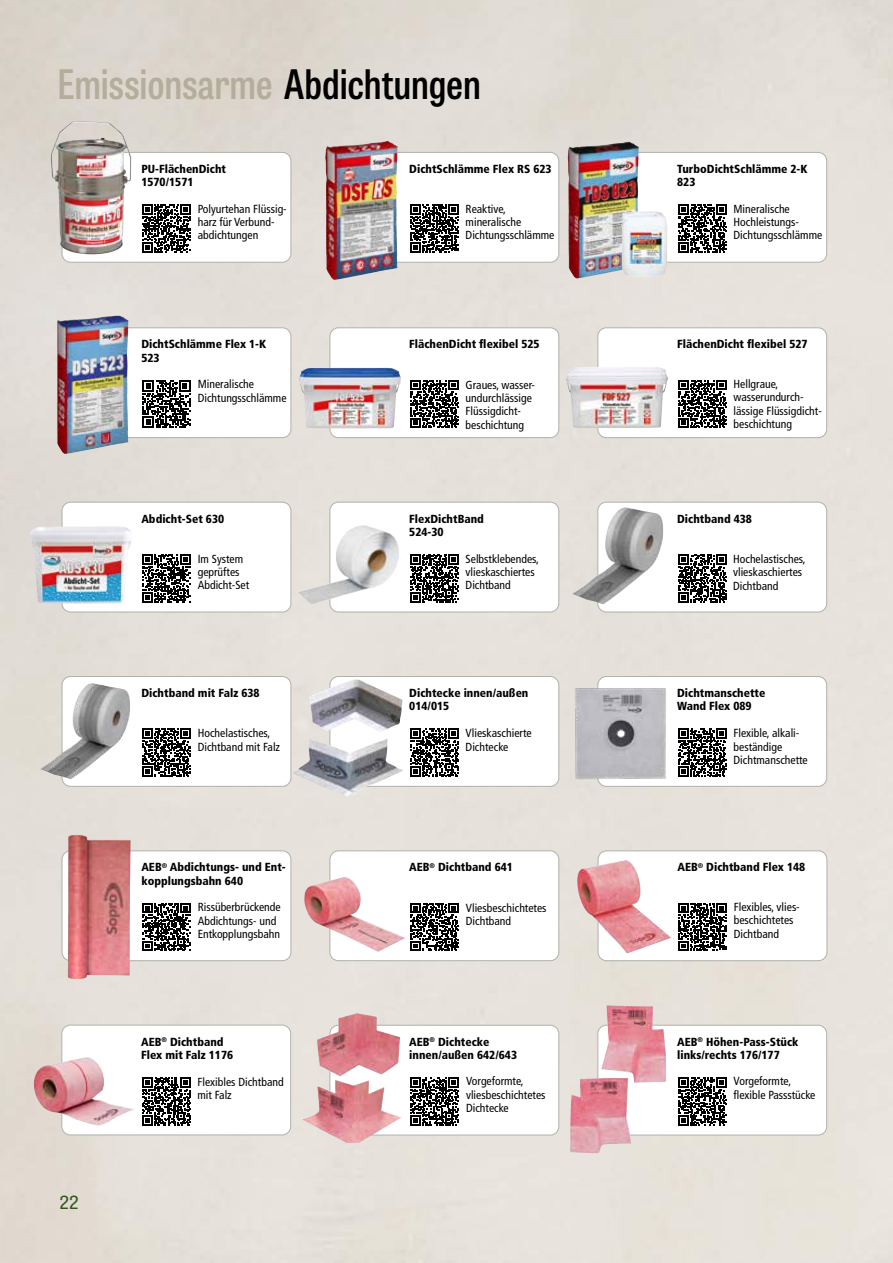
<style>
.page{position:relative;width:893px;height:1263px;background:#fff}
.page>*{position:absolute;margin:0;border:0;box-sizing:border-box;transform-origin:0 0}
.t1{font:600 40.5px "Tablet Gothic Condensed";color:#b5ad9c}
.t2{font:18px "Tablet Gothic";color:#30561a}
.t3{font:condensed 11.7px/13.4px "Frutiger LT Pro";color:#000}
.t4{font:900 condensed 11.7px/13.4px "Frutiger LT Pro";color:#000}
.s1{color:#000}
</style>
<div class="page">
<img style="left:0;top:0;width:893px;height:1263px">
<div style="left:62px;top:152px;width:229px;height:110px;background:#fff;border-radius:9px"></div>
<div style="left:62px;top:152px;width:229px;height:111px;border:1px solid #b1b1ab;border-radius:9px"></div>
<div style="left:62px;top:328px;width:229px;height:110px;background:#fff;border-radius:9px"></div>
<div style="left:62px;top:327px;width:229px;height:111px;border:1px solid #b1b1ab;border-radius:9px"></div>
<div style="left:62px;top:502px;width:229px;height:110px;background:#fff;border-radius:9px"></div>
<div style="left:62px;top:502px;width:229px;height:110px;border:1px solid #b1b1ab;border-radius:9px"></div>
<div style="left:62px;top:676px;width:229px;height:110px;background:#fff;border-radius:9px"></div>
<div style="left:62px;top:676px;width:229px;height:111px;border:1px solid #b1b1ab;border-radius:9px"></div>
<svg style="left:62px;top:851px;width:229px;height:110px"></svg>
<div style="left:62px;top:850px;width:229px;height:111px;border:1px solid #b1b1ab;border-radius:9px"></div>
<div style="left:598px;top:851px;width:229px;height:110px;background:#fff;border-radius:9px"></div>
<div style="left:598px;top:850px;width:229px;height:111px;border:1px solid #b1b1ab;border-radius:9px"></div>
<div style="left:330px;top:152px;width:229px;height:110px;background:#fff;border-radius:9px"></div>
<div style="left:330px;top:152px;width:229px;height:111px;border:1px solid #b1b1ab;border-radius:9px"></div>
<div style="left:330px;top:328px;width:229px;height:110px;background:#fff;border-radius:9px"></div>
<div style="left:330px;top:327px;width:229px;height:111px;border:1px solid #b1b1ab;border-radius:9px"></div>
<div style="left:330px;top:502px;width:229px;height:110px;background:#fff;border-radius:9px"></div>
<div style="left:330px;top:502px;width:229px;height:110px;border:1px solid #b1b1ab;border-radius:9px"></div>
<div style="left:330px;top:676px;width:229px;height:110px;background:#fff;border-radius:9px"></div>
<div style="left:330px;top:676px;width:229px;height:111px;border:1px solid #b1b1ab;border-radius:9px"></div>
<div style="left:330px;top:851px;width:229px;height:110px;background:#fff;border-radius:9px"></div>
<div style="left:330px;top:850px;width:229px;height:111px;border:1px solid #b1b1ab;border-radius:9px"></div>
<div style="left:330px;top:1025px;width:229px;height:110px;background:#fff;border-radius:9px"></div>
<div style="left:330px;top:1025px;width:229px;height:110px;border:1px solid #b1b1ab;border-radius:9px"></div>
<div style="left:598px;top:152px;width:229px;height:110px;background:#fff;border-radius:9px"></div>
<div style="left:597px;top:152px;width:230px;height:111px;border:1px solid #b1b1ab;border-radius:9px"></div>
<div style="left:598px;top:328px;width:229px;height:110px;background:#fff;border-radius:9px"></div>
<div style="left:597px;top:327px;width:230px;height:111px;border:1px solid #b1b1ab;border-radius:9px"></div>
<div style="left:598px;top:502px;width:229px;height:110px;background:#fff;border-radius:9px"></div>
<div style="left:597px;top:502px;width:230px;height:110px;border:1px solid #b1b1ab;border-radius:9px"></div>
<div style="left:598px;top:676px;width:229px;height:110px;background:#fff;border-radius:9px"></div>
<div style="left:597px;top:676px;width:230px;height:111px;border:1px solid #b1b1ab;border-radius:9px"></div>
<div style="left:62px;top:1025px;width:229px;height:110px;background:#fff;border-radius:9px"></div>
<div style="left:61px;top:1025px;width:230px;height:110px;border:1px solid #b1b1ab;border-radius:9px"></div>
<div style="left:598px;top:1025px;width:229px;height:110px;background:#fff;border-radius:9px"></div>
<div style="left:597px;top:1025px;width:230px;height:110px;border:1px solid #b1b1ab;border-radius:9px"></div>
<svg style="left:68px;top:835px;width:2px;height:14px"></svg>
<img style="left:576px;top:860px;width:95px;height:94px">
<img style="left:304px;top:877px;width:101px;height:75px">
<img style="left:34px;top:1057px;width:101px;height:68px">
<div style="left:141px;top:901px;width:51px;height:51px;background:#fff"></div>
<svg style="left:142px;top:903px;width:49px;height:48px"></svg>
<svg style="left:678px;top:903px;width:49px;height:48px"></svg>
<svg style="left:458px;top:903px;width:1px;height:45px"></svg>
<svg style="left:410px;top:903px;width:48px;height:48px"></svg>
<svg style="left:410px;top:1077px;width:49px;height:49px"></svg>
<svg style="left:410px;top:1077px;width:48px;height:48px"></svg>
<svg style="left:142px;top:1077px;width:49px;height:49px"></svg>
<svg style="left:142px;top:1077px;width:48px;height:48px"></svg>
<svg style="left:678px;top:1077px;width:49px;height:49px"></svg>
<svg style="left:678px;top:1077px;width:48px;height:48px"></svg>
<img style="left:30px;top:526px;width:101px;height:77px">
<img style="left:40px;top:683px;width:90px;height:96px">
<img style="left:297px;top:525px;width:102px;height:80px">
<img style="left:572px;top:507px;width:91px;height:97px">
<img style="left:574px;top:687px;width:92px;height:93px">
<svg style="left:142px;top:602px;width:49px;height:1px"></svg>
<svg style="left:142px;top:554px;width:49px;height:48px"></svg>
<svg style="left:142px;top:728px;width:49px;height:1px"></svg>
<svg style="left:142px;top:729px;width:49px;height:48px"></svg>
<svg style="left:410px;top:554px;width:49px;height:49px"></svg>
<svg style="left:410px;top:554px;width:48px;height:48px"></svg>
<svg style="left:410px;top:728px;width:49px;height:46px"></svg>
<svg style="left:410px;top:729px;width:48px;height:48px"></svg>
<svg style="left:678px;top:554px;width:49px;height:49px"></svg>
<svg style="left:678px;top:554px;width:48px;height:48px"></svg>
<svg style="left:678px;top:728px;width:49px;height:42px"></svg>
<svg style="left:678px;top:729px;width:48px;height:48px"></svg>
<img style="left:57px;top:316px;width:71px;height:138px">
<img style="left:299px;top:368px;width:102px;height:60px">
<img style="left:565px;top:366px;width:103px;height:62px">
<svg style="left:142px;top:380px;width:49px;height:48px"></svg>
<svg style="left:143px;top:380px;width:47px;height:48px"></svg>
<svg style="left:458px;top:380px;width:1px;height:45px"></svg>
<svg style="left:410px;top:380px;width:48px;height:48px"></svg>
<svg style="left:726px;top:380px;width:1px;height:45px"></svg>
<svg style="left:678px;top:380px;width:48px;height:48px"></svg>
<img style="left:51px;top:121px;width:80px;height:133px">
<img style="left:325px;top:141px;width:73px;height:139px">
<svg style="left:142px;top:204px;width:49px;height:49px"></svg>
<svg style="left:458px;top:204px;width:1px;height:47px"></svg>
<svg style="left:410px;top:204px;width:48px;height:49px"></svg>
<svg style="left:726px;top:204px;width:1px;height:46px"></svg>
<svg style="left:678px;top:204px;width:48px;height:49px"></svg>
<img style="left:309px;top:679px;width:93px;height:53px">
<img style="left:291px;top:738px;width:113px;height:59px">
<img style="left:601px;top:1005px;width:65px;height:78px">
<img style="left:570px;top:1078px;width:61px;height:75px">
<img style="left:317px;top:1013px;width:83px;height:64px">
<img style="left:301px;top:1080px;width:101px;height:63px">
<img style="left:568px;top:142px;width:71px;height:136px">
<img style="left:622px;top:211px;width:45px;height:66px">
<h1 class="t1" style="left:57px;top:56px;width:425px">Emissionsarme <span class="s1">Abdichtungen</span></h1>
<p class="t4" style="left:141px;top:162px;width:86px">PU-FlächenDicht<br>1570/1571</p>
<p class="t4" style="left:409px;top:162px;width:144px">DichtSchlämme Flex RS 623</p>
<p class="t4" style="left:677px;top:162px;width:132px">TurboDichtSchlämme 2-K<br>823</p>
<p class="t3" style="left:198px;top:202px;width:91px">Polyurtehan Flüssig&shy;harz für Verbund&shy;abdichtungen</p>
<p class="t3" style="left:466px;top:202px;width:90px">Reaktive, mineralische<br>Dichtungsschlämme</p>
<p class="t3" style="left:733px;top:202px;width:90px">Mineralische<br>Hochleistungs-<br>Dichtungsschlämme</p>
<p class="t4" style="left:141px;top:338px;width:126px">DichtSchlämme Flex 1-K<br>523</p>
<p class="t4" style="left:409px;top:338px;width:132px">FlächenDicht flexibel 525</p>
<p class="t4" style="left:677px;top:338px;width:132px">FlächenDicht flexibel 527</p>
<p class="t3" style="left:198px;top:378px;width:90px">Mineralische<br>Dichtungsschlämme</p>
<p class="t3" style="left:466px;top:378px;width:71px">Graues, wasser&shy;undurchlässige<br>Flüssigdicht&shy;beschichtung</p>
<p class="t3" style="left:733px;top:377px;width:90px">Hellgraue, wasserundurch&shy;lässige Flüssigdicht&shy;beschichtung</p>
<p class="t4" style="left:141px;top:512px;width:84px">Abdicht-Set 630</p>
<p class="t4" style="left:409px;top:512px;width:76px">FlexDichtBand<br>524-30</p>
<p class="t4" style="left:677px;top:512px;width:76px">Dichtband 438</p>
<p class="t3" style="left:198px;top:552px;width:53px">Im System geprüftes<br>Abdicht-Set</p>
<p class="t3" style="left:466px;top:552px;width:75px">Selbstklebendes, vlieskaschiertes<br>Dichtband</p>
<p class="t3" style="left:733px;top:552px;width:74px">Hochelastisches, vlieskaschiertes<br>Dichtband</p>
<p class="t4" style="left:141px;top:686px;width:120px">Dichtband mit Falz 638</p>
<p class="t4" style="left:409px;top:686px;width:121px">Dichtecke innen/außen<br>014/015</p>
<p class="t4" style="left:677px;top:686px;width:90px">Dichtmanschette<br>Wand Flex 089</p>
<p class="t3" style="left:198px;top:727px;width:84px">Hochelastisches,<br>Dichtband mit Falz</p>
<p class="t3" style="left:466px;top:727px;width:68px">Vlieskaschierte<br>Dichtecke</p>
<p class="t3" style="left:733px;top:727px;width:76px">Flexible, alkali&shy;beständige<br>Dichtmanschette</p>
<p class="t4" style="left:141px;top:861px;width:146px">AEB<sup>®</sup> Abdichtungs- und Ent&shy;kopplungsbahn 640</p>
<p class="t4" style="left:677px;top:861px;width:129px">AEB<sup>®</sup> Dichtband Flex 148</p>
<p class="t4" style="left:409px;top:861px;width:105px">AEB<sup>®</sup> Dichtband 641</p>
<p class="t3" style="left:198px;top:901px;width:84px">Rissüberbrückende<br>Abdichtungs- und<br>Entkopplungsbahn</p>
<p class="t3" style="left:466px;top:901px;width:82px">Vliesbeschichtetes<br>Dichtband</p>
<p class="t3" style="left:734px;top:900px;width:68px">Flexibles, vlies&shy;beschichtetes<br>Dichtband</p>
<p class="t4" style="left:141px;top:1035px;width:93px">AEB<sup>®</sup> Dichtband<br>Flex mit Falz 1176</p>
<p class="t4" style="left:677px;top:1035px;width:123px">AEB<sup>®</sup> Höhen-Pass-Stück links/rechts 176/177</p>
<p class="t4" style="left:409px;top:1035px;width:109px">AEB<sup>®</sup> Dichtecke innen/außen 642/643</p>
<h2 class="t2" style="left:60px;top:1189px;width:21px">22</h2>
<p class="t3" style="left:197px;top:1075px;width:88px">Flexibles Dichtband mit Falz</p>
<p class="t3" style="left:466px;top:1075px;width:81px">Vorgeformte, vliesbeschichtetes<br>Dichtecke</p>
<p class="t3" style="left:733px;top:1075px;width:83px">Vorgeformte, flexible Passstücke</p>
</div>
